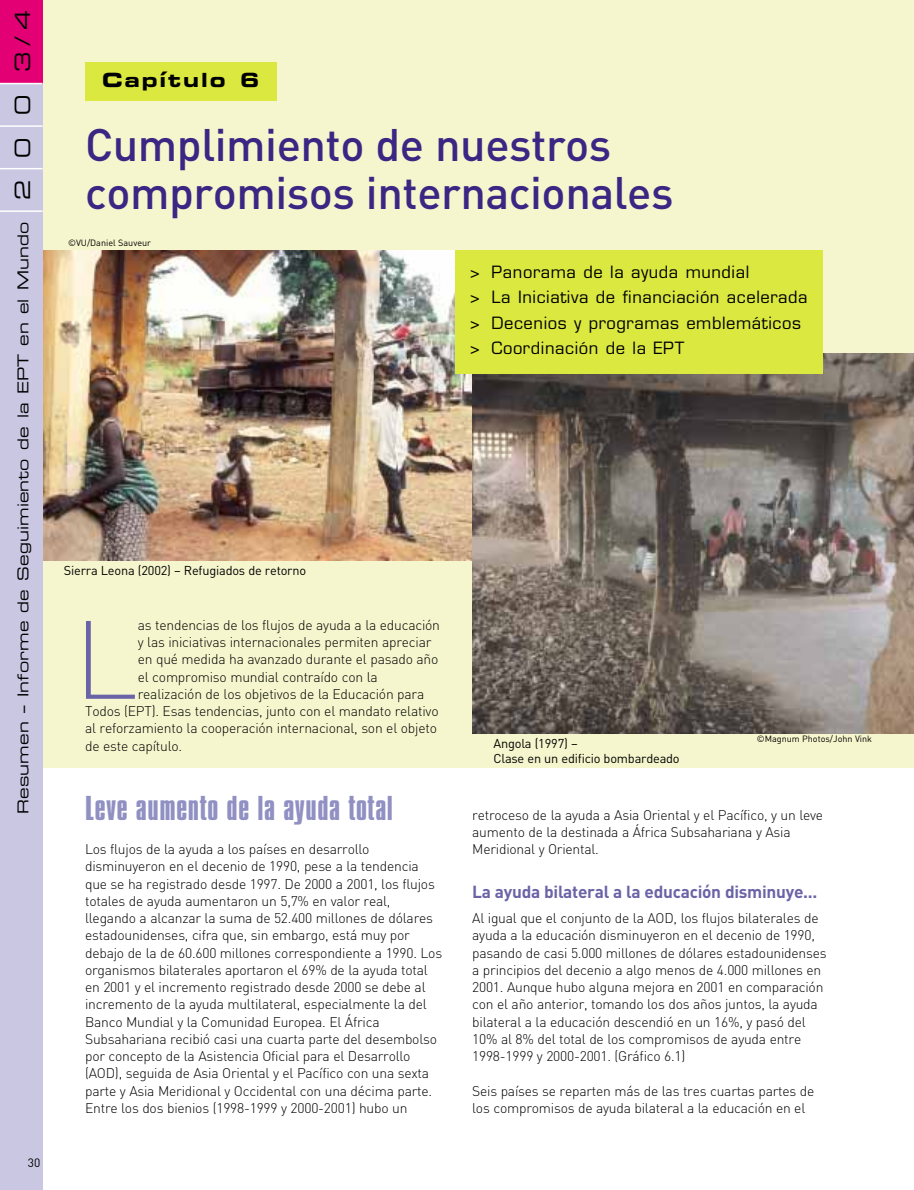
<style>
.page{position:relative;width:914px;height:1190px;background:#fff}
.page>*{position:absolute;margin:0;border:0;box-sizing:border-box;transform-origin:0 0}
.t1{font:100 108.9px "Helvetica Neue";color:#6a63a7}
.t2{font:500 45px/48px "DIN";letter-spacing:-.01em;color:#3a2784}
.t3{font:29.7px "Compacta BT";letter-spacing:.02em;color:#9090c3;scale:1.11 1}
.t4{font:21px "Eurostile Extended Two";color:#000}
.t5{font:19.5px "Eurostile Bold Extended Two";letter-spacing:.1em;color:#000}
.t6{font:700 17.25px "DIN";letter-spacing:-.015em;color:#6a63a7}
.t7{font:16.5px/25.5px "Eurostile";letter-spacing:.035em;color:#000}
.t8{font:15px "Eurostile Extended Two";letter-spacing:.01em;color:#000}
.t9{font:300 13.8px/17.2px "DIN";letter-spacing:-.015em;color:#000}
.t10{font:12.75px/15.3px "DIN";letter-spacing:-.015em;color:#000}
.t11{font:12px "DIN";color:#000}
.t12{font:9px "DIN";color:#000}
</style>
<div class="page">
<div style="left:0;top:0;width:914px;height:768px;background:#f5f6cd"></div>
<div style="left:85px;top:62px;width:191px;height:39px;background:#dae840"></div>
<img style="left:43px;top:250px;width:429px;height:311px">
<div style="left:0;top:84px;width:43px;height:1105px;background:#c9c7e2"></div>
<div style="left:0;top:0;width:43px;height:84px;background:#e30075"></div>
<hr style="left:0;top:210px;width:43px;height:2px;background:#fff">
<hr style="left:0;top:168px;width:43px;height:1px;background:#fff">
<hr style="left:0;top:125px;width:43px;height:2px;background:#fff">
<hr style="left:0;top:83px;width:43px;height:1px;background:#fff">
<img style="left:472px;top:354px;width:442px;height:379px">
<div style="left:455px;top:250px;width:368px;height:123px;background:#dae840"></div>
<h3 class="t4" style="left:15px;top:72px;width:64px;rotate:-90deg">3 / 4</h3>
<h3 class="t4" style="left:15px;top:115px;width:22px;rotate:-90deg">0</h3>
<h3 class="t4" style="left:15px;top:157px;width:22px;rotate:-90deg">0</h3>
<h3 class="t4" style="left:15px;top:200px;width:22px;rotate:-90deg">2</h3>
<p class="t8" style="left:17px;top:813px;width:593px;rotate:-90deg">Resumen – Informe de Seguimiento de la EPT en el Mundo</p>
<p class="t11" style="left:28px;top:1158px;width:14px">30</p>
<h3 class="t5" style="left:102px;top:73px;width:158px">Capítulo 6</h3>
<h2 class="t2" style="left:85px;top:126px;width:590px">Cumplimiento de nuestros compromisos internacionales</h2>
<p class="t12" style="left:68px;top:240px;width:84px">©VU/Daniel Sauveur</p>
<p class="t7" style="left:470px;top:261px;width:339px">&gt; Panorama de la ayuda mundial<br>&gt; La Iniciativa de financiación acelerada &gt; Decenios y programas emblemáticos &gt; Coordinación de la EPT</p>
<p class="t10" style="left:64px;top:564px;width:244px">Sierra Leona (2002) – Refugiados de retorno</p>
<h1 class="t1" style="left:79px;top:621px;width:56px">L</h1>
<p class="t9" style="left:138px;top:618px;width:304px">as tendencias de los flujos de ayuda a la educación</p>
<p class="t9" style="left:138px;top:635px;width:295px">y las iniciativas internacionales permiten apreciar</p>
<p class="t9" style="left:138px;top:652px;width:302px">en qué medida ha avanzado durante el pasado año</p>
<p class="t9" style="left:138px;top:669px;width:241px">el compromiso mundial contraído con la</p>
<p class="t9" style="left:138px;top:687px;width:288px">realización de los objetivos de la Educación para</p>
<p class="t9" style="left:85px;top:704px;width:355px">Todos (EPT). Esas tendencias, junto con el mandato relativo</p>
<p class="t9" style="left:85px;top:721px;width:353px">al reforzamiento la cooperación internacional, son el objeto</p>
<p class="t9" style="left:85px;top:738px;width:99px">de este capítulo.</p>
<h3 class="t3" style="left:85px;top:795px;width:279px">Leve aumento de la ayuda total</h3>
<p class="t9" style="left:85px;top:842px;width:358px">Los flujos de la ayuda a los países en desarrollo disminuyeron en el decenio de 1990, pese a la tendencia que se ha registrado desde 1997. De 2000 a 2001, los flujos totales de ayuda aumentaron un 5,7% en valor real, llegando a alcanzar la suma de 52.400 millones de dólares estadounidenses, cifra que, sin embargo, está muy por debajo de la de 60.600 millones correspondiente a 1990. Los organismos bilaterales aportaron el 69% de la ayuda total en 2001 y el incremento registrado desde 2000 se debe al incremento de la ayuda multilateral, especialmente la del Banco Mundial y la Comunidad Europea. El África Subsahariana recibió casi una cuarta parte del desembolso por concepto de la Asistencia Oficial para el Desarrollo (AOD), seguida de Asia Oriental y el Pacífico con una sexta parte y Asia Meridional y Occidental con una décima parte.<br>Entre los dos bienios (1998-1999 y 2000-2001) hubo un</p>
<p class="t10" style="left:493px;top:737px;width:188px">Angola (1997) –<br>Clase en un edificio bombardeado</p>
<p class="t12" style="left:756px;top:736px;width:117px">©Magnum Photos/John Vink</p>
<p class="t9" style="left:472px;top:807px;width:352px">retroceso de la ayuda a Asia Oriental y el Pacífico, y un leve aumento de la destinada a África Subsahariana y Asia<br>Meridional y Oriental.</p>
<p class="t6" style="left:472px;top:885px;width:346px">La ayuda bilateral a la educación disminuye...</p>
<p class="t9" style="left:472px;top:911px;width:356px">Al igual que el conjunto de la AOD, los flujos bilaterales de ayuda a la educación disminuyeron en el decenio de 1990, pasando de casi 5.000 millones de dólares estadounidenses a principios del decenio a algo menos de 4.000 millones en 2001. Aunque hubo alguna mejora en 2001 en comparación con el año anterior, tomando los dos años juntos, la ayuda bilateral a la educación descendió en un 16%, y pasó del 10% al 8% del total de los compromisos de ayuda entre 1998-1999 y 2000-2001. (Gráfico 6.1)</p>
<p class="t9" style="left:472px;top:1083px;width:344px">Seis países se reparten más de las tres cuartas partes de los compromisos de ayuda bilateral a la educación en el</p>
</div>
